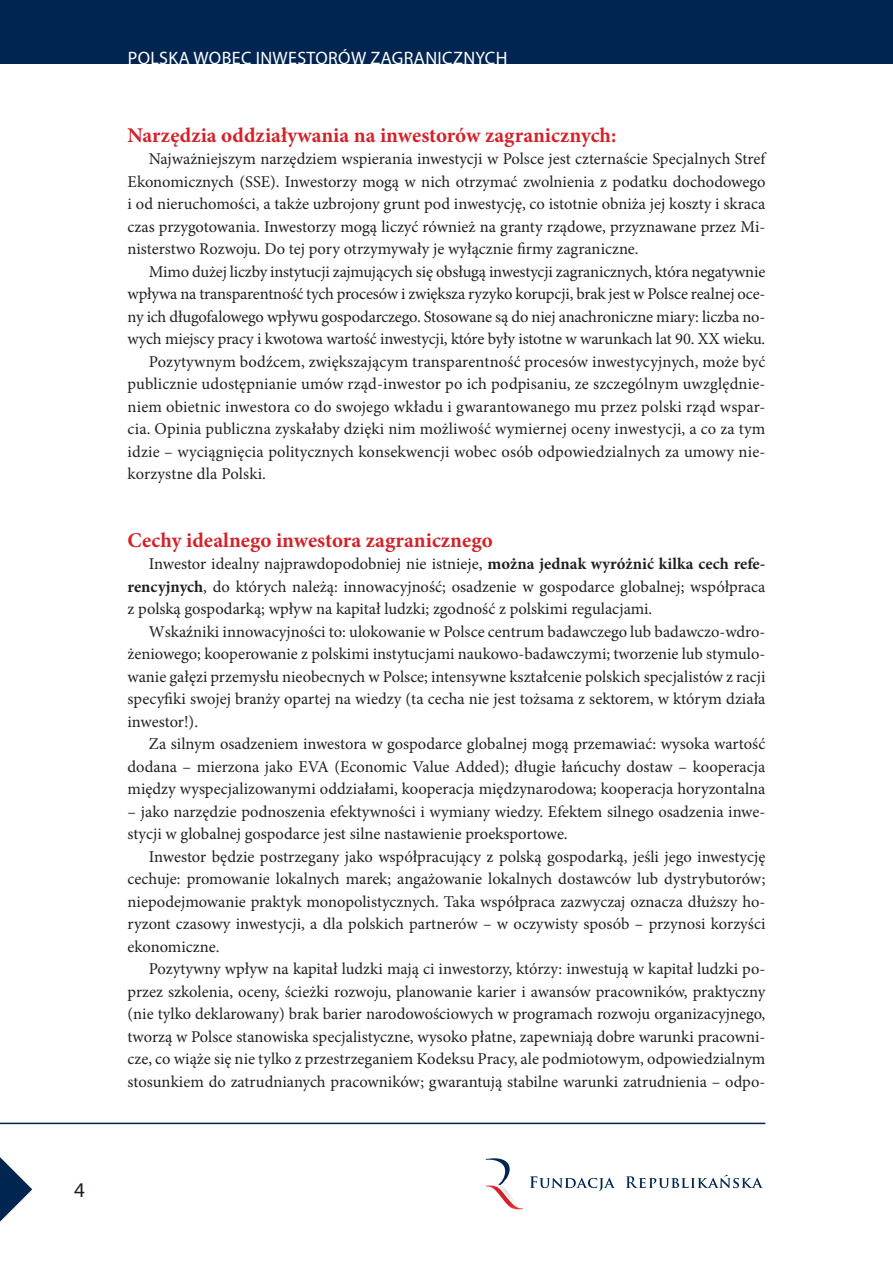
<style>
.page{position:relative;width:893px;height:1263px;background:#fff}
.page>*{position:absolute;margin:0;border:0;box-sizing:border-box;transform-origin:0 0}
.srodtytuł_mały{font:700 21px "Minion Pro";color:#d1232a}
.t1{font:21px "Myriad Pro";color:#231f20}
.t2{font:18px "Myriad Pro";letter-spacing:.02em;color:#fff}
.BODY_TXT{font:16.5px/22.5px "Minion Pro";color:#231f20;text-align:justify}
.s1{font-weight:700}
</style>
<div class="page">
<div style="left:0;top:0;width:893px;height:64px;background:#002551"></div>
<hr style="left:0;top:1123px;width:765px;height:1px;background:#002551">
<svg style="left:485px;top:1158px;width:278px;height:52px"></svg>
<svg style="left:0;top:1157px;width:32px;height:64px"></svg>
<p class="t1" style="left:74px;top:1177px;width:12px">4</p>
<p class="t2" style="left:128px;top:47px;width:381px">POLSKA WOBEC INWESTORÓW ZAGRANICZNYCH</p>
<p class="srodtytuł_mały" style="left:128px;top:120px;width:490px">Narzędzia oddziaływania na inwestorów zagranicznych:</p>
<p class="BODY_TXT" style="left:128px;top:148px;width:639px;text-indent:21px">Najważniejszym narzędziem wspierania inwestycji w Polsce jest czternaście Specjalnych Stref Ekonomicznych (SSE). Inwestorzy mogą w nich otrzymać zwolnienia z podatku dochodowego i od nieruchomości, a także uzbrojony grunt pod inwestycję, co istotnie obniża jej koszty i skraca czas przygotowania. Inwestorzy mogą liczyć również na granty rządowe, przyznawane przez Mi&shy;nisterstwo Rozwoju. Do tej pory otrzymywały je wyłącznie firmy zagraniczne.</p>
<p class="BODY_TXT" style="left:128px;top:260px;width:639px;text-indent:21px">Mimo dużej liczby instytucji zajmujących się obsługą inwestycji zagranicznych, która negatywnie wpływa na transparentność tych procesów i zwiększa ryzyko korupcji, brak jest w Polsce realnej oce&shy;ny ich długofalowego wpływu gospodarczego. Stosowane są do niej anachroniczne miary: liczba no&shy;wych miejscy pracy i kwotowa wartość inwestycji, które były istotne w warunkach lat 90. XX wieku.</p>
<p class="BODY_TXT" style="left:128px;top:350px;width:639px;text-indent:21px">Pozytywnym bodźcem, zwiększającym transparentność procesów inwestycyjnych, może być publicznie udostępnianie umów rząd-inwestor po ich podpisaniu, ze szczególnym uwzględnie&shy;niem obietnic inwestora co do swojego wkładu i gwarantowanego mu przez polski rząd wspar&shy;cia. Opinia publiczna zyskałaby dzięki nim możliwość wymiernej oceny inwestycji, a co za tym idzie – wyciągnięcia politycznych konsekwencji wobec osób odpowiedzialnych za umowy nie&shy;korzystne dla Polski.</p>
<p class="srodtytuł_mały" style="left:128px;top:525px;width:367px">Cechy idealnego inwestora zagranicznego</p>
<p class="BODY_TXT" style="left:128px;top:553px;width:639px;text-indent:21px">Inwestor idealny najprawdopodobniej nie istnieje, <span class="s1">można jednak wyróżnić kilka cech refe&shy;rencyjnych</span>, do których należą: innowacyjność; osadzenie w gospodarce globalnej; współpraca z polską gospodarką; wpływ na kapitał ludzki; zgodność z polskimi regulacjami.</p>
<p class="BODY_TXT" style="left:128px;top:620px;width:639px;text-indent:21px">Wskaźniki innowacyjności to: ulokowanie w Polsce centrum badawczego lub badawczo-wdro&shy;żeniowego; kooperowanie z polskimi instytucjami naukowo-badawczymi; tworzenie lub stymulo&shy;wanie gałęzi przemysłu nieobecnych w Polsce; intensywne kształcenie polskich specjalistów z racji specyfiki swojej branży opartej na wiedzy (ta cecha nie jest tożsama z sektorem, w którym działa inwestor!).</p>
<p class="BODY_TXT" style="left:128px;top:733px;width:639px;text-indent:21px">Za silnym osadzeniem inwestora w gospodarce globalnej mogą przemawiać: wysoka wartość dodana – mierzona jako EVA (Economic Value Added); długie łańcuchy dostaw – kooperacja między wyspecjalizowanymi oddziałami, kooperacja międzynarodowa; kooperacja horyzontalna</p>
<p class="BODY_TXT" style="left:128px;top:800px;width:639px">– jako narzędzie podnoszenia efektywności i wymiany wiedzy. Efektem silnego osadzenia inwe&shy;stycji w globalnej gospodarce jest silne nastawienie proeksportowe.</p>
<p class="BODY_TXT" style="left:128px;top:845px;width:639px;text-indent:21px">Inwestor będzie postrzegany jako współpracujący z polską gospodarką, jeśli jego inwestycję cechuje: promowanie lokalnych marek; angażowanie lokalnych dostawców lub dystrybutorów; niepodejmowanie praktyk monopolistycznych. Taka współpraca zazwyczaj oznacza dłuższy ho&shy;ryzont czasowy inwestycji, a dla polskich partnerów – w oczywisty sposób – przynosi korzyści ekonomiczne.</p>
<p class="BODY_TXT" style="left:128px;top:958px;width:639px;text-indent:21px">Pozytywny wpływ na kapitał ludzki mają ci inwestorzy, którzy: inwestują w kapitał ludzki po&shy;przez szkolenia, oceny, ścieżki rozwoju, planowanie karier i awansów pracowników, praktyczny (nie tylko deklarowany) brak barier narodowościowych w programach rozwoju organizacyjnego, tworzą w Polsce stanowiska specjalistyczne, wysoko płatne, zapewniają dobre warunki pracowni&shy;cze, co wiąże się nie tylko z przestrzeganiem Kodeksu Pracy, ale podmiotowym, odpowiedzialnym stosunkiem do zatrudnianych pracowników; gwarantują stabilne warunki zatrudnienia – odpo-</p>
</div>
